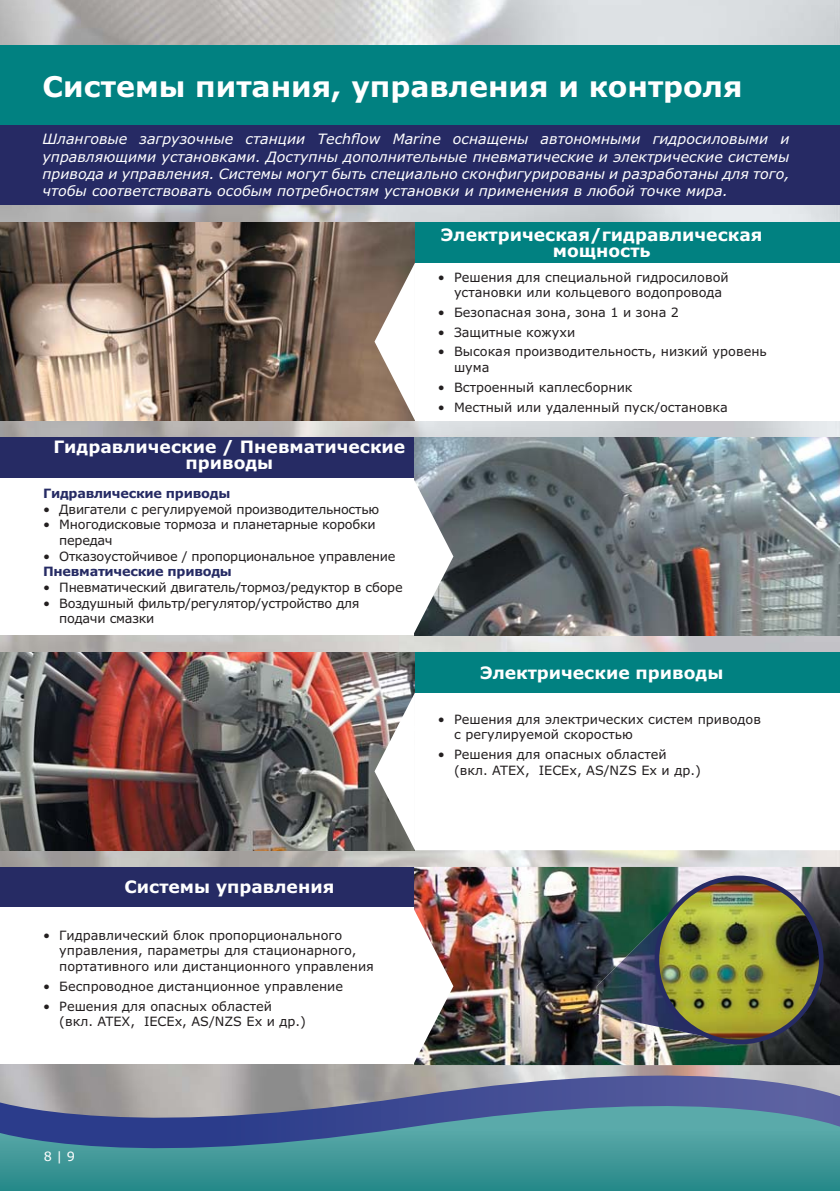
<style>
.page{position:relative;width:840px;height:1191px;background:#fff}
.page>*{position:absolute;margin:0;border:0;box-sizing:border-box;transform-origin:0 0}
.t1{font:700 28.6px "Verdana";color:#fff}
.t2{font:700 17.2px/15.6px "Verdana";color:#fff;text-align:center}
.t3{font:italic 14.2px/17.2px "Verdana";color:#fff;text-align:justify}
.t4{font:12.8px/15.6px "Verdana";color:#231f20}
.t5{font:12.8px/15.6px "Verdana";letter-spacing:-.02em;color:#231f20}
.t6{font:700 12.8px "Verdana";letter-spacing:-.02em;color:#262b64}
.t7{font:12.8px "Verdana";color:#fff}
</style>
<div class="page">
<img style="left:0;top:0;width:839px;height:437px">
<img style="left:537px;top:635px;width:302px;height:17px">
<img style="left:0;top:850px;width:839px;height:17px">
<img style="left:0;top:635px;width:537px;height:17px">
<div style="left:0;top:45px;width:839px;height:80px;background:#018181"></div>
<div style="left:0;top:125px;width:839px;height:79px;background:#262a64"></div>
<div style="left:414px;top:263px;width:425px;height:157px;background:#fff"></div>
<div style="left:414px;top:222px;width:425px;height:41px;background:#018181"></div>
<img style="left:0;top:222px;width:414px;height:198px">
<svg style="left:374px;top:263px;width:41px;height:157px"></svg>
<div style="left:414px;top:652px;width:425px;height:40px;background:#018181"></div>
<img style="left:0;top:652px;width:414px;height:198px">
<svg style="left:374px;top:692px;width:41px;height:158px"></svg>
<div style="left:0;top:437px;width:414px;height:40px;background:#262b64"></div>
<img style="left:414px;top:437px;width:425px;height:198px">
<svg style="left:412px;top:477px;width:41px;height:158px"></svg>
<div style="left:0;top:867px;width:414px;height:40px;background:#262b64"></div>
<img style="left:414px;top:867px;width:425px;height:182px">
<img style="left:414px;top:907px;width:39px;height:142px">
<svg style="left:0;top:1049px;width:839px;height:30px"></svg>
<svg style="left:0;top:1079px;width:839px;height:112px;background:#518699"></svg>
<img style="left:596px;top:906px;width:115px;height:133px">
<img style="left:656px;top:878px;width:164px;height:164px;border-radius:50%">
<div style="left:654px;top:875px;width:169px;height:169px;border:5px solid #262b64;border-radius:50%"></div>
<h1 class="t1" style="left:42px;top:75px;width:701px">Системы питания, управления и контроля</h1>
<p class="t3" style="left:42px;top:131px;width:748px">Шланговые загрузочные станции Techflow Marine оснащены автономными гидросиловыми и управляющими установками. Доступны дополнительные пневматические и электрические системы привода и управления. Системы могут быть специально сконфигурированы и разработаны для того, чтобы соответствовать особым потребностям установки и применения в любой точке мира.</p>
<h2 class="t2" style="left:440px;top:229px;width:323px">Электрическая/гидравлическая мощность</h2>
<h2 class="t2" style="left:53px;top:440px;width:353px">Гидравлические / Пневматические приводы</h2>
<p class="t6" style="left:43px;top:488px;width:189px">Гидравлические приводы</p>
<p class="t5" style="left:43px;top:502px;width:337px">• Двигатели с регулируемой производительностью</p>
<p class="t5" style="left:59px;top:518px;width:318px;text-indent:-16px">• Многодисковые тормоза и планетарные коробки передач</p>
<p class="t5" style="left:43px;top:549px;width:353px">• Отказоустойчивое / пропорциональное управление</p>
<p class="t6" style="left:43px;top:566px;width:190px">Пневматические приводы</p>
<p class="t5" style="left:43px;top:581px;width:361px">• Пневматический двигатель/тормоз/редуктор в сборе</p>
<p class="t5" style="left:59px;top:596px;width:302px;text-indent:-16px">• Воздушный фильтр/регулятор/устройство для подачи смазки</p>
<p class="t4" style="left:454px;top:270px;width:276px;text-indent:-16px">• Решения для специальной гидросиловой установки или кольцевого водопровода</p>
<p class="t4" style="left:437px;top:305px;width:242px">• Безопасная зона, зона 1 и зона 2</p>
<p class="t4" style="left:437px;top:325px;width:139px">• Защитные кожухи</p>
<p class="t4" style="left:454px;top:345px;width:314px;text-indent:-16px">• Высокая производительность, низкий уровень шума</p>
<p class="t4" style="left:437px;top:380px;width:196px">• Встроенный каплесборник</p>
<p class="t4" style="left:437px;top:400px;width:291px">• Местный или удаленный пуск/остановка</p>
<h2 class="t2" style="left:479px;top:666px;width:245px">Электрические приводы</h2>
<p class="t4" style="left:454px;top:712px;width:308px;text-indent:-16px">• Решения для электрических систем приводов с регулируемой скоростью</p>
<p class="t4" style="left:454px;top:748px;width:248px;text-indent:-16px">• Решения для опасных областей (вкл. ATEX, IECEx, AS/NZS Ex и др.)</p>
<h2 class="t2" style="left:124px;top:880px;width:211px">Системы управления</h2>
<p class="t4" style="left:59px;top:928px;width:316px;text-indent:-16px">• Гидравлический блок пропорционального управления, параметры для стационарного, портативного или дистанционного управления</p>
<p class="t4" style="left:43px;top:979px;width:301px">• Беспроводное дистанционное управление</p>
<p class="t4" style="left:59px;top:999px;width:248px;text-indent:-16px">• Решения для опасных областей (вкл. ATEX, IECEx, AS/NZS Ex и др.)</p>
<p class="t7" style="left:44px;top:1151px;width:33px">8 | 9</p>
</div>
